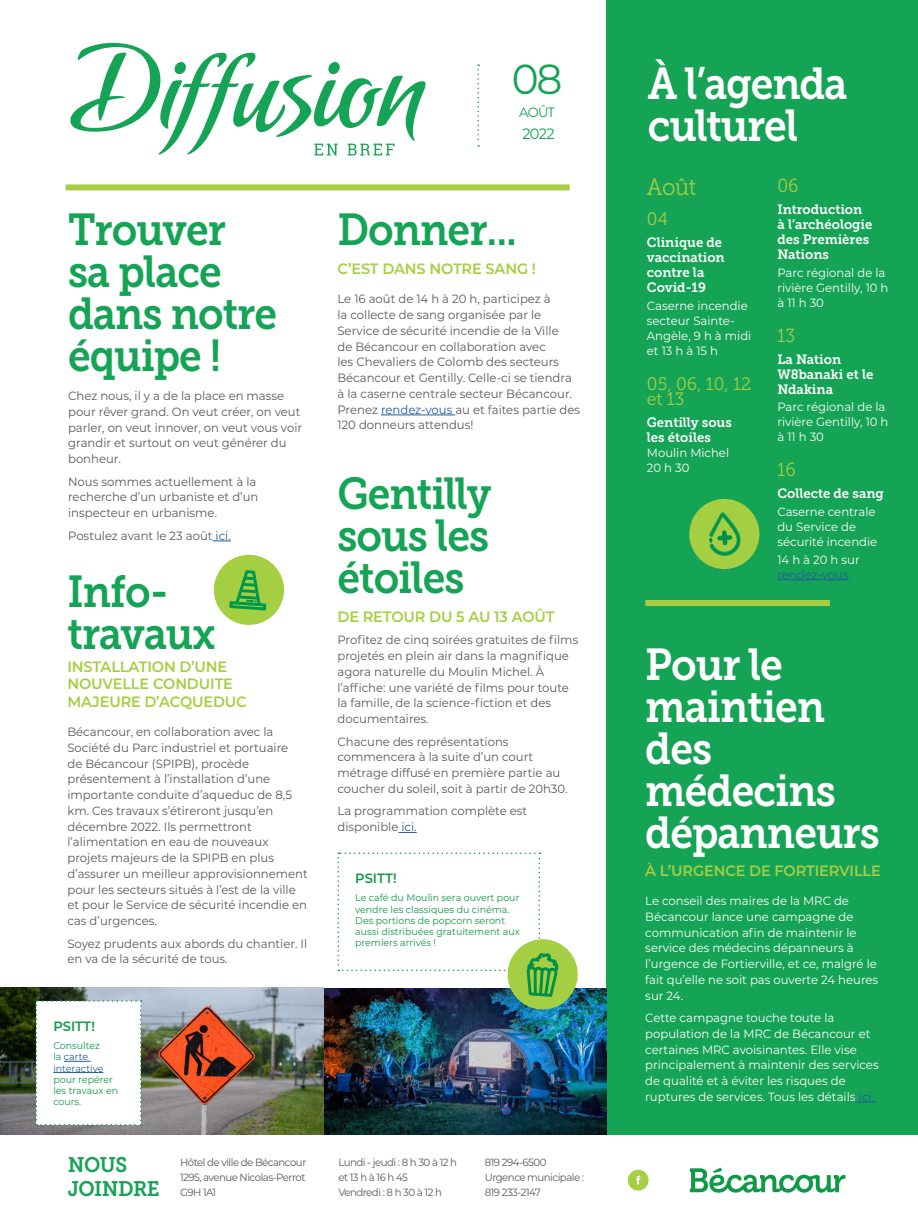
<style>
.page{position:relative;width:918px;height:1224px;background:#fff}
.page>*{position:absolute;margin:0;border:0;box-sizing:border-box;transform-origin:0 0}
.t1{font:44.55px/42px "Museo Slab 700";letter-spacing:-.025em;color:#15a355;scale:.92 1}
.t2{font:44.55px/42px "Museo Slab 700";letter-spacing:-.025em;color:#fff;scale:.92 1}
.t3{font:42px "Montserrat";color:#15a355}
.t4{font:23.7px "Museo Slab 300";color:#a6ce42;scale:.92 1}
.t5{font:21px/24px "Museo Slab 700";letter-spacing:-.03em;color:#15a355;scale:.95 1}
.t6{font:18.9px "Museo Slab 300";color:#a6ce42;scale:.92 1}
.t7{font:18px/15px "Museo Slab 300";color:#a6ce42}
.t8{font:600 15px/16.5px "Montserrat";letter-spacing:-.01em;color:#a6ce42}
.t9{font:15px "Montserrat";color:#15a355}
.t10{font:13.5px/15px "Museo Slab 700";color:#fff}
.t11{font:600 13.5px "Montserrat";color:#109a48}
.t12{font:13.5px "Montserrat";color:#15a355}
.t13{font:12px/15.8px "Montserrat";color:#58595b}
.t14{font:12px/15.8px "Montserrat";color:#fff}
.t15{font:12px "Montserrat";color:#215e9e}
.t16{font:10.5px/15px "Montserrat";letter-spacing:-.05em;color:#58595b}
.t17{font:9.75px/11.2px "Montserrat";color:#109a48}
.t18{font:9.75px/11.2px "Montserrat";color:#215e9e}
.s1{color:#215e9e}
.s2{color:#109a48}
</style>
<div class="page">
<div style="left:607px;top:0;width:311px;height:1135px;background:#15a355"></div>
<div style="left:66px;top:184px;width:504px;height:6px;background:#a6ce42"></div>
<svg style="left:70px;top:43px;width:356px;height:112px"></svg>
<svg style="left:477px;top:64px;width:2px;height:83px"></svg>
<svg style="left:628px;top:1170px;width:21px;height:21px"></svg>
<hr style="left:777px;top:579px;width:72px;height:1px;background:#215e9e">
<svg style="left:398px;top:832px;width:19px;height:1px"></svg>
<svg style="left:856px;top:1102px;width:21px;height:1px"></svg>
<svg style="left:690px;top:1168px;width:155px;height:25px"></svg>
<hr style="left:381px;top:415px;width:74px;height:1px;background:#215e9e">
<img style="left:0;top:988px;width:607px;height:147px">
<div style="left:645px;top:600px;width:185px;height:6px;background:#a6ce42"></div>
<svg style="left:36px;top:1000px;width:106px;height:126px"></svg>
<svg style="left:213px;top:541px;width:18px;height:1px"></svg>
<svg style="left:337px;top:853px;width:242px;height:171px"></svg>
<svg style="left:689px;top:498px;width:71px;height:72px"></svg>
<svg style="left:213px;top:554px;width:72px;height:71px"></svg>
<h1 class="t1" style="left:68px;top:209px;width:229px">Trouver sa place dans notre équipe !</h1>
<p class="t13" style="left:68px;top:388px;width:236px">Chez nous, il y a de la place en masse pour rêver grand. On veut créer, on veut parler, on veut innover, on veut vous voir grandir et surtout on veut générer du bonheur.</p>
<p class="t13" style="left:68px;top:473px;width:192px">Nous sommes actuellement à la recherche d’un urbaniste et d’un inspecteur en urbanisme.</p>
<p class="t13" style="left:68px;top:527px;width:164px">Postulez avant le 23 août <span class="s1">ici.</span></p>
<h1 class="t1" style="left:68px;top:571px;width:163px">Info&shy;travaux</h1>
<p class="t8" style="left:68px;top:658px;width:167px">INSTALLATION D’UNE<br>NOUVELLE CONDUITE</p>
<p class="t8" style="left:68px;top:693px;width:181px">MAJEURE D’ACQUEDUC</p>
<p class="t13" style="left:68px;top:724px;width:242px">Bécancour, en collaboration avec la Société du Parc industriel et portuaire<br>de Bécancour (SPIPB), procède présentement à l’installation d’une importante conduite d’aqueduc de 8,5 km. Ces travaux s’étireront jusqu’en décembre 2022. Ils permettront l’alimentation en eau de nouveaux projets majeurs de la SPIPB en plus d’assurer un meilleur approvisionnement pour les secteurs situés à l’est de la ville et pour le Service de sécurité incendie en cas d’urgences.</p>
<p class="t13" style="left:68px;top:935px;width:241px">Soyez prudents aux abords du chantier. Il en va de la sécurité de tous.</p>
<p class="t11" style="left:53px;top:1017px;width:43px">PSITT!</p>
<p class="t18" style="left:53px;top:1040px;width:52px"><span class="s2">Consultez la</span> carte interactive</p>
<p class="t17" style="left:53px;top:1073px;width:66px">pour repérer les travaux en cours.</p>
<h2 class="t3" style="left:512px;top:50px;width:52px">08</h2>
<p class="t12" style="left:519px;top:102px;width:37px">AOÛT</p>
<p class="t9" style="left:522px;top:123px;width:34px">2022</p>
<h1 class="t1" style="left:337px;top:209px;width:197px">Donner...</h1>
<p class="t8" style="left:337px;top:260px;width:200px">C’EST DANS NOTRE SANG !</p>
<p class="t13" style="left:337px;top:291px;width:244px">Le 16 août de 14 h à 20 h, participez à<br>la collecte de sang organisée par le Service de sécurité incendie de la Ville<br>de Bécancour en collaboration avec<br>les Chevaliers de Colomb des secteurs Bécancour et Gentilly. Celle-ci se tiendra à la caserne centrale secteur Bécancour.<br>Prenez <span class="s1">rendez-vous</span> au et faites partie des 120 donneurs attendus!</p>
<h1 class="t1" style="left:337px;top:473px;width:169px;text-align:justify">Gentilly sous les étoiles</h1>
<p class="t8" style="left:337px;top:608px;width:218px">DE RETOUR DU 5 AU 13 AOÛT</p>
<p class="t13" style="left:337px;top:632px;width:242px">Profitez de cinq soirées gratuites de films projetés en plein air dans la magnifique agora naturelle du Moulin Michel. À l’affiche: une variété de films pour toute la famille, de la science-fiction et des documentaires.</p>
<p class="t13" style="left:337px;top:733px;width:232px">Chacune des représentations commencera à la suite d’un court métrage diffusé en première partie au coucher du soleil, soit à partir de 20h30.</p>
<p class="t13" style="left:337px;top:803px;width:191px">La programmation complète est disponible <span class="s1">ici.</span></p>
<p class="t11" style="left:355px;top:869px;width:43px">PSITT!</p>
<p class="t17" style="left:355px;top:892px;width:166px">Le café du Moulin sera ouvert pour vendre les classiques du cinéma.<br>Des portions de popcorn seront aussi distribuées gratuitement aux premiers arrivés !</p>
<h3 class="t5" style="left:68px;top:1152px;width:98px">NOUS<br>JOINDRE</h3>
<p class="t16" style="left:338px;top:1155px;width:120px">Lundi - jeudi : 8 h 30 à 12 h et 13 h à 16 h 45<br>Vendredi : 8 h 30 à 12 h</p>
<p class="t16" style="left:180px;top:1155px;width:128px;text-align:justify">Hôtel de ville de Bécancour 1295, avenue Nicolas-Perrot G9H 1A1</p>
<p class="t16" style="left:485px;top:1155px;width:101px">819 294-6500<br>Urgence municipale :<br>819 233-2147</p>
<h1 class="t2" style="left:648px;top:63px;width:218px">À l’agenda culturel</h1>
<h3 class="t4" style="left:647px;top:174px;width:55px">Août</h3>
<h3 class="t7" style="left:647px;top:212px;width:23px">04</h3>
<p class="t10" style="left:647px;top:235px;width:79px">Clinique de vaccination contre la<br>Covid-19</p>
<p class="t14" style="left:647px;top:298px;width:106px;line-height:15px">Caserne incendie secteur Sainte-<br>Angèle, 9 h à midi et 13 h à 15 h</p>
<h3 class="t7" style="left:647px;top:377px;width:106px">05, 06, 10, 12 et 13</h3>
<p class="t10" style="left:647px;top:415px;width:87px">Gentilly sous les étoiles</p>
<p class="t14" style="left:647px;top:445px;width:84px;line-height:15px">Moulin Michel<br>20 h 30</p>
<h3 class="t6" style="left:777px;top:175px;width:24px">06</h3>
<p class="t10" style="left:777px;top:202px;width:97px">Introduction à l’archéologie des Premières<br>Nations</p>
<p class="t14" style="left:777px;top:264px;width:113px;line-height:15px">Parc régional de la rivière Gentilly, 10 h à 11 h 30</p>
<h3 class="t6" style="left:777px;top:325px;width:21px">13</h3>
<p class="t10" style="left:777px;top:351px;width:98px">La Nation<br>W8banaki et le<br>Ndakina</p>
<p class="t14" style="left:777px;top:399px;width:113px;line-height:15px">Parc régional de la rivière Gentilly, 10 h à 11 h 30</p>
<h3 class="t6" style="left:777px;top:460px;width:21px">16</h3>
<p class="t10" style="left:777px;top:486px;width:108px">Collecte de sang</p>
<p class="t14" style="left:777px;top:504px;width:101px;line-height:15px">Caserne centrale du Service de sécurité incendie</p>
<p class="t14" style="left:777px;top:551px;width:84px">14 h à 20 h sur</p>
<p class="t15" style="left:777px;top:566px;width:73px">rendez-vous</p>
<h1 class="t2" style="left:645px;top:644px;width:256px">Pour le maintien des médecins dépanneurs</h1>
<p class="t8" style="left:645px;top:862px;width:237px">À L’URGENCE DE FORTIERVILLE</p>
<p class="t14" style="left:645px;top:893px;width:235px">Le conseil des maires de la MRC de<br>Bécancour lance une campagne de communication afin de maintenir le service des médecins dépanneurs à l’urgence de Fortierville, et ce, malgré le fait qu’elle ne soit pas ouverte 24 heures sur 24.</p>
<p class="t14" style="left:645px;top:1010px;width:235px">Cette campagne touche toute la population de la MRC de Bécancour et certaines MRC avoisinantes. Elle vise principalement à maintenir des services de qualité et à éviter les risques de ruptures de services. Tous les détails <span class="s1">ici.</span></p>
</div>
